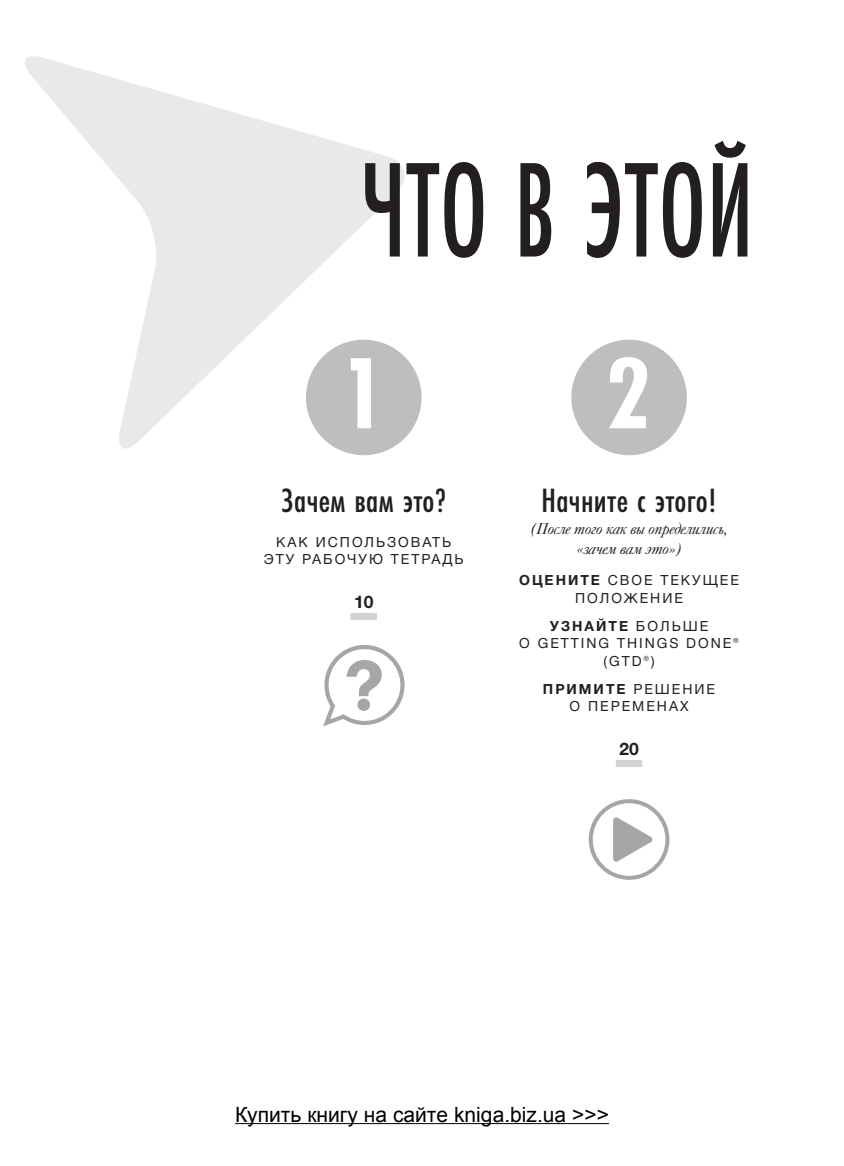
<style>
.page{position:relative;width:844px;height:1166px;background:#fff}
.page>*{position:absolute;margin:0;border:0;box-sizing:border-box;transform-origin:0 0}
.t1{font:500 140px "Futura PT Cond";letter-spacing:.01em;color:#231f20;scale:.8 1}
.t2{font:700 105px "Futura PT Cond";color:#fff}
.t3{font:500 35px "Futura PT Cond";letter-spacing:.01em;color:#231f20}
.t4{font:21px "Arial";color:#000}
.t5{font:700 17.5px "Helvetica Neue Cyr";color:#231f20}
.t6{font:italic 15.75px/19.2px "Caslon C540 BT";color:#231f20;text-align:center}
.t7{font:14px/17.5px "Helvetica Neue Cyr";letter-spacing:.14em;color:#231f20;text-align:center}
.s1{font-weight:700}
</style>
<div class="page">
<svg style="left:25px;top:56px;width:381px;height:399px"></svg>
<div style="left:306px;top:340px;width:115px;height:115px;background:#bcbec0;border-radius:50%"></div>
<div style="left:571px;top:340px;width:115px;height:115px;background:#bcbec0;border-radius:50%"></div>
<div style="left:350px;top:613px;width:27px;height:7px;background:#d1d3d4"></div>
<div style="left:615px;top:760px;width:27px;height:7px;background:#d1d3d4"></div>
<svg style="left:323px;top:645px;width:81px;height:81px"></svg>
<svg style="left:588px;top:799px;width:81px;height:81px"></svg>
<hr style="left:235px;top:1123px;width:373px;height:1px;background:#000">
<h1 class="t1" style="left:360px;top:128px;width:492px">ЧТО В ЭТОЙ</h1>
<h2 class="t2" style="left:340px;top:332px;width:47px">1</h2>
<h2 class="t2" style="left:605px;top:332px;width:47px">2</h2>
<h3 class="t3" style="left:281px;top:479px;width:166px">Зачем вам это?</h3>
<p class="t7" style="left:264px;top:533px;width:201px">КАК ИСПОЛЬЗОВАТЬ<br>ЭТУ РАБОЧУЮ ТЕТРАДЬ</p>
<p class="t5" style="left:354px;top:592px;width:21px">10</p>
<h3 class="t3" style="left:541px;top:479px;width:177px">Начните с этого!</h3>
<p class="t6" style="left:530px;top:519px;width:198px">(После того как вы определились, «зачем вам это»)</p>
<p class="t7" style="left:519px;top:572px;width:221px"><span class="s1">ОЦЕНИТЕ</span> СВОЕ ТЕКУЩЕЕ<br>ПОЛОЖЕНИЕ</p>
<p class="t7" style="left:519px;top:617px;width:221px"><span class="s1">УЗНАЙТЕ</span> БОЛЬШЕ<br>О GETTING THINGS DONE® (GTD®)</p>
<p class="t7" style="left:543px;top:680px;width:174px"><span class="s1">ПРИМИТЕ</span> РЕШЕНИЕ<br>О ПЕРЕМЕНАХ</p>
<p class="t5" style="left:619px;top:739px;width:21px">20</p>
<h3 class="t4" style="left:235px;top:1100px;width:375px">Купить книгу на сайте kniga.biz.ua &gt;&gt;&gt;</h3>
</div>
